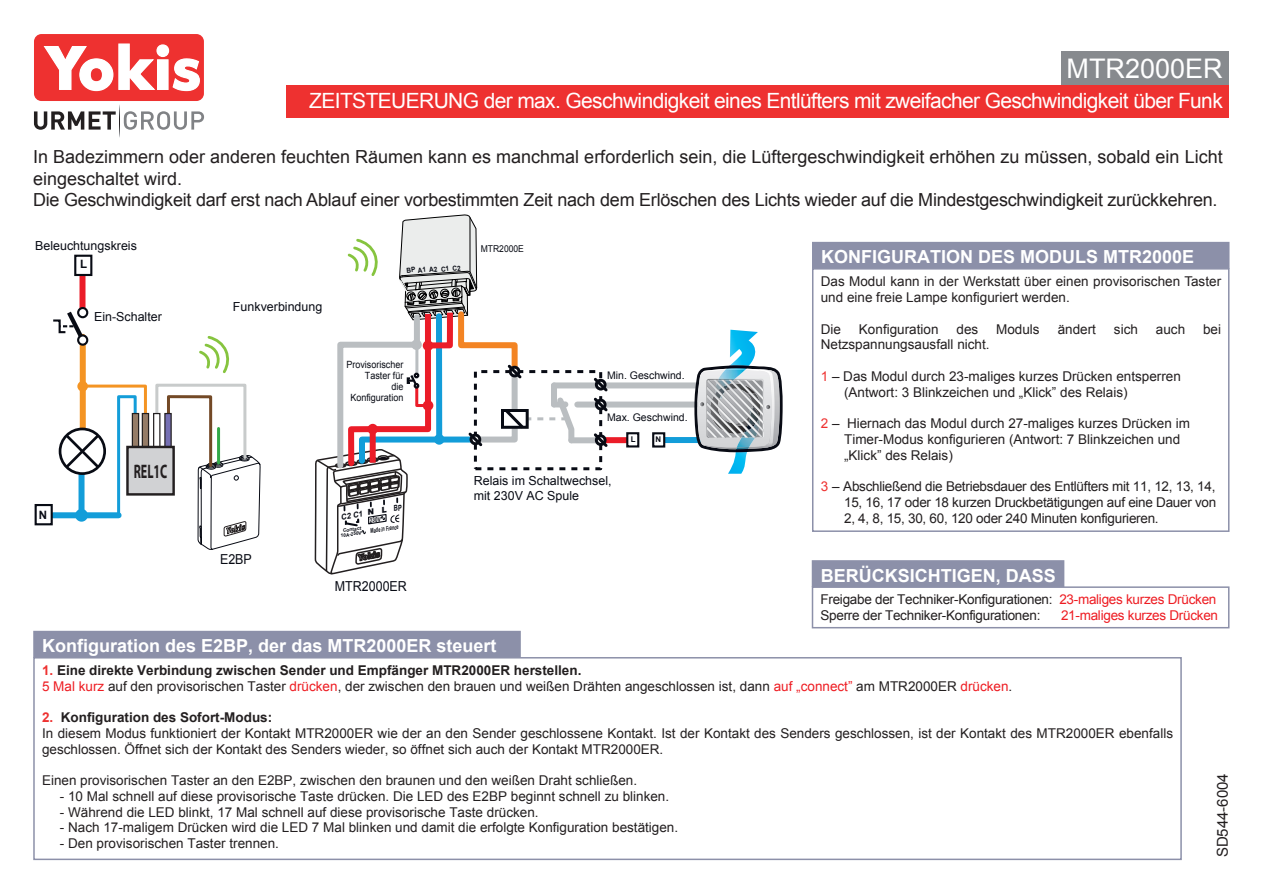
<style>
.page{position:relative;width:1263px;height:893px;background:#fff}
.page>*{position:absolute;margin:0;border:0;box-sizing:border-box;transform-origin:0 0}
.t1{font:27px "Arial";color:#fff}
.t2{font:21px "Arial";letter-spacing:-.03em;color:#fff}
.t3{font:700 19.65px "Myriad";color:#231f20;scale:.61 1}
.t4{font:18px/21.6px "Arial";color:#231f20}
.t5{font:700 18px "Arial";color:#fff}
.t6{font:15px "Arial";color:#231f20}
.t7{font:13.8px "Arial";color:#080b14;scale:.91 1}
.t8{font:13.5px/15.8px "Arial";color:#231f20}
.t9{font:13.5px/15.8px "Arial";letter-spacing:-.02em;color:#231f20}
.t10{font:13.5px "Arial";letter-spacing:-.02em;color:#ee1d23}
.t11{font:12.45px/15px "Arial";color:#080b14}
.t12{font:700 11.55px "Arial";color:#080b14}
.t13{font:10.5px "Arial";color:#080b14}
.t14{font:9.9px/10.8px "Arial";color:#080b14;text-align:right;scale:.91 1}
.t15{font:9.45px "Arial";color:#080b14;scale:.91 1}
.t16{font:900 8.1px "Arial";color:#080b14;scale:.94 1}
.t17{font:700 8.1px "Arial";color:#080b14;scale:.94 1}
.t18{font:700 7.95px "Arial";color:#080b14}
.t19{font:700 7.05px "Arial";color:#080b14;scale:.9 1}
.t20{font:700 6.45px "Arial Narrow";color:#080b14;scale:.73 1}
.t21{font:700 6.45px "Arial";color:#080b14;scale:.73 1}
.t22{font:700 4.8px "Arial";color:#080b14}
.t23{font:700 4.8px "Arial";color:#080b14;scale:1.04 1}
.s1{font-weight:700}
.s2{color:#ee3130}
.s3{color:#ee1d23}
.s4{font-weight:700;color:#ee3130}
</style>
<div class="page">
<div style="left:1061px;top:51px;width:168px;height:34px;background:#878a8e"></div>
<div style="left:287px;top:86px;width:942px;height:32px;background:#ee3130"></div>
<div style="left:80px;top:337px;width:6px;height:92px;background:#f49423"></div>
<div style="left:80px;top:266px;width:5px;height:42px;background:#eb1c28"></div>
<div style="left:53px;top:512px;width:66px;height:6px;background:#139dd9"></div>
<svg style="left:53px;top:307px;width:35px;height:39px"></svg>
<div style="left:75px;top:509px;width:13px;height:13px;border:6px solid #139dd9;border-radius:50%"></div>
<div style="left:35px;top:504px;width:18px;height:21px;border:2px solid #080b14"></div>
<div style="left:75px;top:256px;width:16px;height:19px;background:#fff"></div>
<div style="left:74px;top:255px;width:18px;height:21px;border:2px solid #080b14"></div>
<div style="left:59px;top:428px;width:47px;height:47px;border:3px solid #080b14;border-radius:50%"></div>
<svg style="left:63px;top:383px;width:85px;height:136px"></svg>
<svg style="left:154px;top:383px;width:107px;height:167px"></svg>
<div style="left:577px;top:402px;width:25px;height:6px;background:#babec1"></div>
<div style="left:554px;top:382px;width:145px;height:6px;background:#babec1"></div>
<div style="left:474px;top:370px;width:128px;height:100px;border:3px dashed #080b14"></div>
<div style="left:601px;top:402px;width:95px;height:6px;background:#babec1"></div>
<div style="left:601px;top:437px;width:26px;height:6px;background:#eb1c28"></div>
<div style="left:626px;top:432px;width:13px;height:15px;border:2px solid #080b14"></div>
<div style="left:664px;top:437px;width:37px;height:6px;background:#139dd9"></div>
<div style="left:652px;top:432px;width:13px;height:16px;border:2px solid #080b14"></div>
<svg style="left:591px;top:375px;width:19px;height:39px"></svg>
<div style="left:571px;top:437px;width:25px;height:6px;background:#babec1"></div>
<svg style="left:591px;top:431px;width:19px;height:19px"></svg>
<svg style="left:694px;top:330px;width:89px;height:144px"></svg>
<div style="left:77px;top:381px;width:11px;height:11px;border:6px solid #f49423;border-radius:50%"></div>
<div style="left:153px;top:413px;width:7px;height:48px;background:#fff;border:1px solid #231f20"></div>
<div style="left:132px;top:413px;width:7px;height:48px;background:#957c67;border:1px solid #231f20"></div>
<div style="left:164px;top:413px;width:8px;height:48px;background:#756fb3;border:1px solid #231f20"></div>
<div style="left:142px;top:413px;width:7px;height:48px;background:#957c67;border:1px solid #231f20"></div>
<div style="left:126px;top:446px;width:49px;height:50px;background:#d1d2d4;border:2px solid #231f20"></div>
<svg style="left:314px;top:214px;width:263px;height:361px"></svg>
<svg style="left:199px;top:336px;width:30px;height:38px"></svg>
<div style="left:33px;top:631px;width:488px;height:27px;background:#8c90a9"></div>
<div style="left:33px;top:657px;width:1149px;height:203px;border:2px solid #8c90a9"></div>
<div style="left:812px;top:242px;width:417px;height:27px;background:#8c90a9"></div>
<div style="left:812px;top:268px;width:417px;height:264px;border:2px solid #8c90a9"></div>
<div style="left:812px;top:560px;width:252px;height:27px;background:#8c90a9;border:2px solid #8c90a9"></div>
<div style="left:812px;top:586px;width:417px;height:42px;border:2px solid #8c90a9"></div>
<div style="left:34px;top:34px;width:170px;height:67px;background:#ee3130;border-radius:7px"></div>
<svg style="left:43px;top:43px;width:157px;height:49px"></svg>
<svg style="left:124px;top:111px;width:80px;height:19px"></svg>
<svg style="left:34px;top:111px;width:82px;height:19px"></svg>
<h1 class="t1" style="left:1066px;top:51px;width:158px">MTR2000ER</h1>
<h2 class="t2" style="left:309px;top:87px;width:915px">ZEITSTEUERUNG der max. Geschwindigkeit eines Entlüfters mit zweifacher Geschwindigkeit über Funk</h2>
<p class="t4" style="left:33px;top:146px;width:1191px">In Badezimmern oder anderen feuchten Räumen kann es manchmal erforderlich sein, die Lüftergeschwindigkeit erhöhen zu müssen, sobald ein Licht eingeschaltet wird.<br>Die Geschwindigkeit darf erst nach Ablauf einer vorbestimmten Zeit nach dem Erlöschen des Lichts wieder auf die Mindestgeschwindigkeit zurückkehren.</p>
<p class="t11" style="left:35px;top:238px;width:103px">Beleuchtungskreis</p>
<p class="t12" style="left:80px;top:257px;width:9px">L</p>
<p class="t11" style="left:94px;top:309px;width:69px">Ein-Schalter</p>
<p class="t12" style="left:39px;top:507px;width:10px">N</p>
<h3 class="t3" style="left:134px;top:461px;width:57px">REL1C</h3>
<p class="t11" style="left:233px;top:299px;width:91px">Funkverbindung</p>
<p class="t19" style="left:406px;top:267px;width:61px;rotate:-6deg">BP A1 A2 C1 C2</p>
<p class="t15" style="left:481px;top:242px;width:49px">MTR2000E</p>
<p class="t7" style="left:220px;top:550px;width:37px">E2BP</p>
<p class="t14" style="left:346px;top:359px;width:64px">Provisorischer<br>Taster für<br>die<br>Konfiguration</p>
<p class="t13" style="left:607px;top:369px;width:79px">Min. Geschwind.</p>
<p class="t18" style="left:631px;top:434px;width:6px">L</p>
<p class="t18" style="left:655px;top:434px;width:7px">N</p>
<p class="t13" style="left:607px;top:410px;width:82px">Max. Geschwind.</p>
<p class="t16" style="left:367px;top:507px;width:38px;rotate:-9deg">NL<span class="s1">BP</span></p>
<p class="t17" style="left:340px;top:511px;width:25px;rotate:-9deg">C2 C1</p>
<p class="t22" style="left:340px;top:533px;width:22px;rotate:-9deg">10A-250V</p>
<p class="t21" style="left:369px;top:516px;width:16px;rotate:-9deg">230V</p>
<p class="t20" style="left:369px;top:526px;width:41px;rotate:-9deg">Made in France</p>
<p class="t23" style="left:342px;top:528px;width:19px;rotate:-9deg">Contact</p>
<p class="t7" style="left:335px;top:577px;width:81px">MTR2000ER</p>
<p class="t11" style="left:474px;top:474px;width:139px">Relais im Schaltwechsel, mit 230V AC Spule</p>
<h3 class="t5" style="left:821px;top:245px;width:375px">KONFIGURATION DES MODULS MTR2000E</h3>
<p class="t8" style="left:821px;top:273px;width:402px;line-height:16.2px">Das Modul kann in der Werkstatt über einen provisorischen Taster und eine freie Lampe konfiguriert werden.</p>
<p class="t8" style="left:821px;top:321px;width:22px">Die</p>
<p class="t8" style="left:859px;top:321px;width:81px">Konfiguration</p>
<p class="t8" style="left:956px;top:321px;width:23px">des</p>
<p class="t8" style="left:996px;top:321px;width:45px">Moduls</p>
<p class="t8" style="left:1058px;top:321px;width:40px">ändert</p>
<p class="t8" style="left:1114px;top:321px;width:26px">sich</p>
<p class="t8" style="left:1156px;top:321px;width:31px">auch</p>
<p class="t8" style="left:1203px;top:321px;width:20px">bei</p>
<p class="t8" style="left:821px;top:337px;width:170px">Netzspannungsausfall nicht.</p>
<p class="t8" style="left:844px;top:368px;width:338px;text-indent:-23px"><span class="s2">1</span> – Das Modul durch 23-maliges kurzes Drücken entsperren (Antwort: 3 Blinkzeichen und „Klick” des Relais)</p>
<p class="t8" style="left:844px;top:416px;width:347px;text-indent:-23px"><span class="s2">2</span> – Hiernach das Modul durch 27-maliges kurzes Drücken im<br>Timer-Modus konfigurieren (Antwort: 7 Blinkzeichen und „Klick” des Relais)</p>
<p class="t8" style="left:844px;top:479px;width:374px;text-align:justify;text-indent:-23px"><span class="s2">3</span> – Abschließend die Betriebsdauer des Entlüfters mit 11, 12, 13, 14, 15, 16, 17 oder 18 kurzen Druckbetätigungen auf eine Dauer von 2, 4, 8, 15, 30, 60, 120 oder 240 Minuten konfigurieren.</p>
<h3 class="t5" style="left:821px;top:563px;width:237px">BERÜCKSICHTIGEN, DASS</h3>
<p class="t9" style="left:820px;top:592px;width:397px">Freigabe der Techniker-Konfigurationen: <span class="s3">23-maliges kurzes Drücken<br></span>Sperre der Techniker-Konfigurationen:</p>
<p class="t10" style="left:1061px;top:606px;width:159px">21-maliges kurzes Drücken</p>
<h3 class="t5" style="left:42px;top:634px;width:456px">Konfiguration des E2BP, der das MTR2000ER steuert</h3>
<p class="t8" style="left:42px;top:662px;width:972px"><span class="s4">1.</span> <span class="s1">Eine direkte Verbindung zwischen Sender und Empfänger MTR2000ER herstellen.<br></span><span class="s3">5 Mal kurz</span> auf den provisorischen Taster <span class="s3">drücken</span>, der zwischen den brauen und weißen Drähten angeschlossen ist, dann <span class="s3">auf „connect”</span> am MTR2000ER <span class="s3">drücken</span>.</p>
<p class="t8" style="left:42px;top:710px;width:1132px"><span class="s4">2.</span> <span class="s1">Konfiguration des Sofort-Modus:<br></span>In diesem Modus funktioniert der Kontakt MTR2000ER wie der an den Sender geschlossene Kontakt. Ist der Kontakt des Senders geschlossen, ist der Kontakt des MTR2000ER ebenfalls geschlossen. Öffnet sich der Kontakt des Senders wieder, so öffnet sich auch der Kontakt MTR2000ER.</p>
<p class="t8" style="left:42px;top:773px;width:597px">Einen provisorischen Taster an den E2BP, zwischen den braunen und den weißen Draht schließen.</p>
<p class="t8" style="left:60px;top:788px;width:611px">- 10 Mal schnell auf diese provisorische Taste drücken. Die LED des E2BP beginnt schnell zu blinken.</p>
<p class="t8" style="left:60px;top:804px;width:480px">- Während die LED blinkt, 17 Mal schnell auf diese provisorische Taste drücken.</p>
<p class="t8" style="left:60px;top:820px;width:620px">- Nach 17-maligem Drücken wird die LED 7 Mal blinken und damit die erfolgte Konfiguration bestätigen.</p>
<p class="t8" style="left:60px;top:836px;width:221px">- Den provisorischen Taster trennen.</p>
<p class="t6" style="left:1212px;top:857px;width:86px;rotate:-90deg">SD544-6004</p>
</div>
